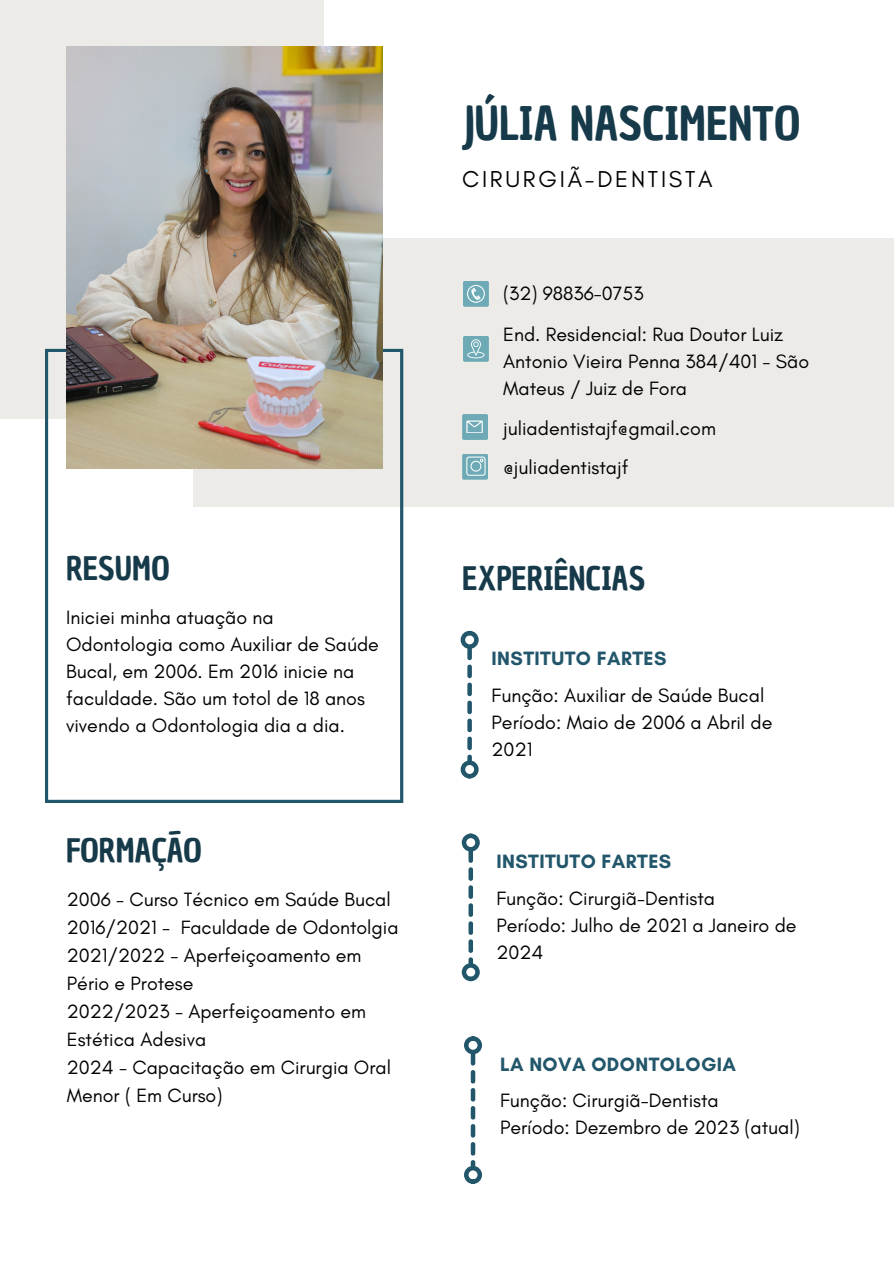
<style>
.page{position:relative;width:894px;height:1264px;background:#fff}
.page>*{position:absolute;margin:0;border:0;box-sizing:border-box;transform-origin:0 0}
.t1{font:45.15px "Chau Philomene One";color:#163a49}
.t2{font:31.65px "Chau Philomene One";color:#163a49}
.t3{font:23.4px "Glacial Indifference";letter-spacing:.12em;color:#000}
.t4{font:19.65px/27px "Glacial Indifference";color:#000}
.t5{font:700 19.65px "Glacial Indifference";letter-spacing:.02em;color:#22566b}
</style>
<div class="page">
<div style="left:0;top:0;width:324px;height:419px;background:#ecebe7"></div>
<div style="left:193px;top:238px;width:700px;height:268px;background:#ecebe7"></div>
<svg style="left:45px;top:349px;width:358px;height:454px"></svg>
<img style="left:66px;top:46px;width:316px;height:422px">
<svg style="left:468px;top:851px;width:5px;height:112px"></svg>
<div style="left:461px;top:833px;width:18px;height:18px;border:4px solid #22566b;border-radius:50%"></div>
<div style="left:461px;top:963px;width:18px;height:18px;border:4px solid #22566b;border-radius:50%"></div>
<svg style="left:470px;top:1054px;width:5px;height:111px"></svg>
<div style="left:464px;top:1036px;width:18px;height:18px;border:4px solid #22566b;border-radius:50%"></div>
<div style="left:464px;top:1165px;width:18px;height:18px;border:4px solid #22566b;border-radius:50%"></div>
<svg style="left:467px;top:649px;width:5px;height:111px"></svg>
<div style="left:460px;top:631px;width:18px;height:18px;border:4px solid #22566b;border-radius:50%"></div>
<div style="left:460px;top:760px;width:18px;height:18px;border:4px solid #22566b;border-radius:50%"></div>
<div style="left:463px;top:281px;width:25px;height:26px;background:#6daab6;border-radius:2px"></div>
<div style="left:462px;top:414px;width:26px;height:26px;background:#6daab6;border-radius:2px"></div>
<div style="left:462px;top:454px;width:26px;height:25px;background:linear-gradient(to right,#6daab6,#6daab6);border-radius:2px"></div>
<div style="left:463px;top:336px;width:25px;height:26px;background:#6daab6;border-radius:2px"></div>
<svg style="left:467px;top:339px;width:17px;height:19px"></svg>
<svg style="left:466px;top:420px;width:16px;height:13px"></svg>
<svg style="left:467px;top:285px;width:17px;height:18px"></svg>
<svg style="left:466px;top:456px;width:19px;height:19px"></svg>
<p class="t2" style="left:66px;top:547px;width:105px">RESUMO</p>
<p class="t4" style="left:66px;top:603px;width:314px">Iniciei minha atuação na<br>Odontologia como Auxiliar de Saúde<br>Bucal, em 2006. Em 2016 inicie na faculdade. São um totol de 18 anos vivendo a Odontologia dia a dia.</p>
<p class="t2" style="left:66px;top:829px;width:137px">FORMAÇÃO</p>
<p class="t4" style="left:67px;top:885px;width:325px">2006 - Curso Técnico em Saúde Bucal</p>
<p class="t4" style="left:67px;top:913px;width:333px">2016/2021 - Faculdade de Odontolgia</p>
<p class="t4" style="left:67px;top:940px;width:296px;line-height:28px">2021/2022 - Aperfeiçoamento em<br>Pério e Protese</p>
<p class="t4" style="left:67px;top:996px;width:300px;line-height:28px">2022/2023 - Aperfeiçoamento em<br>Estética Adesiva</p>
<h4 class="t4" style="left:67px;top:1053px;width:325px;line-height:28px">2024 - Capacitação em Cirurgia Oral<br>Menor ( Em Curso)</h4>
<p class="t1" style="left:462px;top:93px;width:340px">JÚLIA NASCIMENTO</p>
<h2 class="t3" style="left:462px;top:164px;width:252px">CIRURGIÃ-DENTISTA</h2>
<p class="t4" style="left:503px;top:279px;width:142px">(32) 98836-0753</p>
<p class="t4" style="left:503px;top:320px;width:307px">End. Residencial: Rua Doutor Luiz<br>Antonio Vieira Penna 384/401 - São<br>Mateus / Juiz de Fora</p>
<h2 class="t4" style="left:503px;top:414px;width:214px">juliadentistajf@gmail.com</h2>
<h4 class="t4" style="left:503px;top:454px;width:127px">@juliadentistajf</h4>
<h2 class="t2" style="left:462px;top:557px;width:184px">EXPERIÊNCIAS</h2>
<p class="t5" style="left:491px;top:646px;width:176px">INSTITUTO FARTES</p>
<p class="t4" style="left:491px;top:681px;width:274px">Função: Auxiliar de Saúde Bucal</p>
<p class="t4" style="left:491px;top:708px;width:282px">Período: Maio de 2006 a Abril de<br>2021</p>
<p class="t5" style="left:496px;top:849px;width:176px">INSTITUTO FARTES</p>
<h1 class="t4" style="left:496px;top:884px;width:220px">Função: Cirurgiã-Dentista</h1>
<h3 class="t4" style="left:496px;top:911px;width:302px">Período: Julho de 2021 a Janeiro de<br>2024</h3>
<p class="t5" style="left:500px;top:1051px;width:237px">LA NOVA ODONTOLOGIA</p>
<p class="t4" style="left:500px;top:1086px;width:220px">Função: Cirurgiã-Dentista</p>
<p class="t4" style="left:500px;top:1113px;width:301px">Período: Dezembro de 2023 (atual)</p>
</div>
